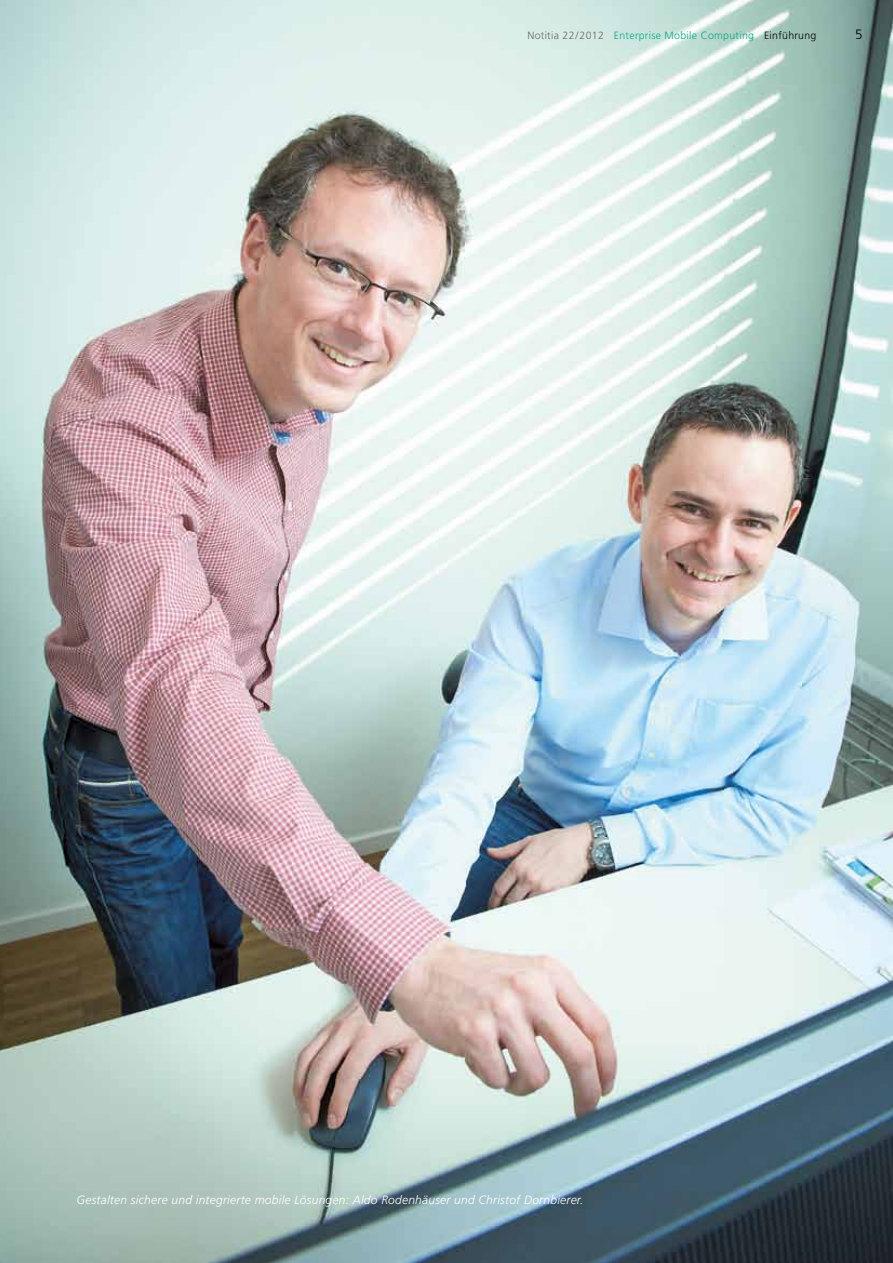
<style>
.page{position:relative;width:893px;height:1263px;background:#fff}
.page>*{position:absolute;margin:0;border:0;box-sizing:border-box;transform-origin:0 0}
.t1{font:300 13.5px "Frutiger";color:#000}
.t2{font:italic 300 12px "Frutiger";letter-spacing:.02em;color:#fff}
.t3{font:300 10.5px "Frutiger";letter-spacing:.03em;color:#0aa783}
.s1{color:#6a6864}
.s2{color:#000}
</style>
<div class="page">
<img style="left:0;top:0;width:893px;height:1263px">
<p class="t3" style="left:527px;top:29px;width:291px"><span class="s1">Notitia 22/2012</span> Enterprise Mobile Computing <span class="s2">Einführung</span></p>
<p class="t1" style="left:855px;top:27px;width:9px">5</p>
<p class="t2" style="left:77px;top:1193px;width:508px">Gestalten sichere und integrierte mobile Lösungen: Aldo Rodenhäuser und Christof Dornbierer.</p>
</div>
